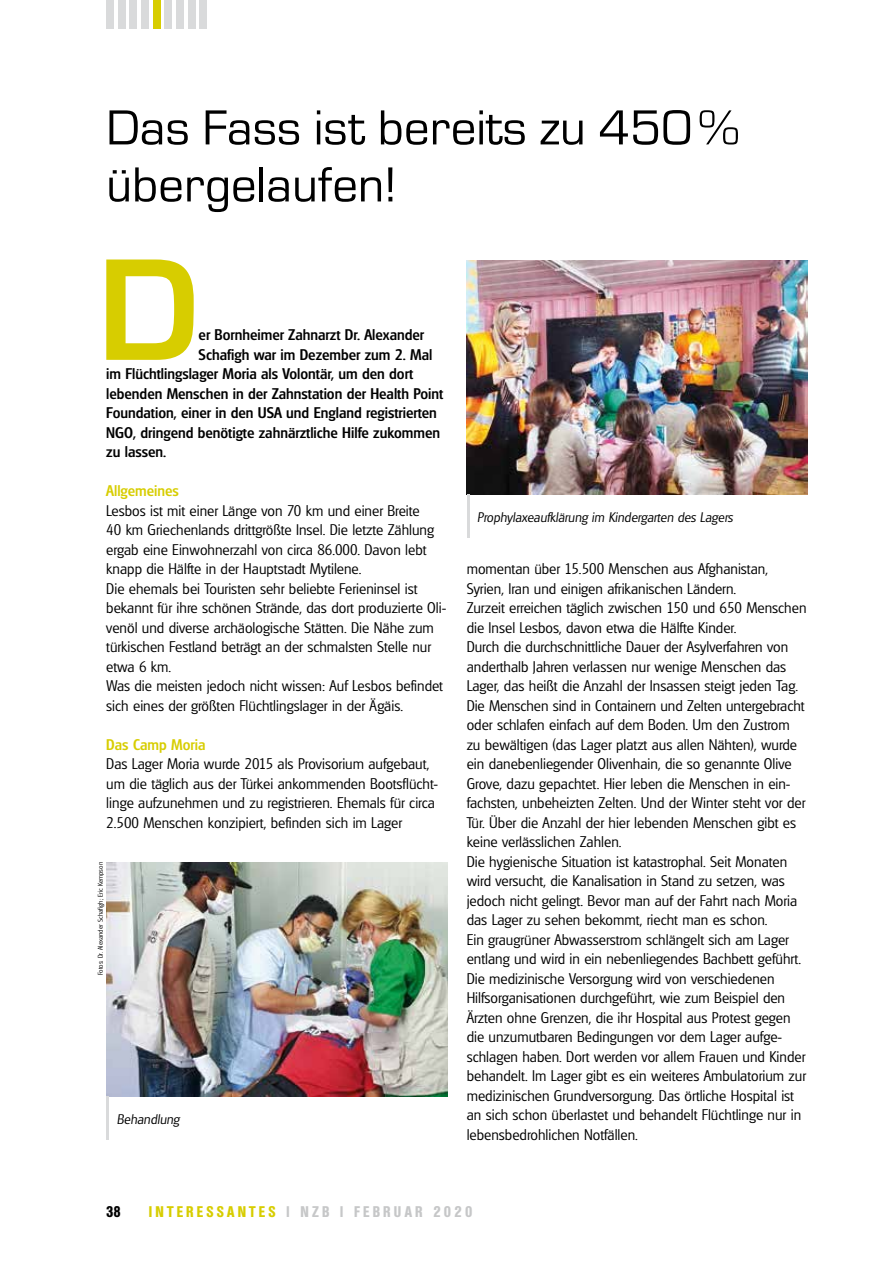
<style>
.page{position:relative;width:893px;height:1263px;background:#fff}
.page>*{position:absolute;margin:0;border:0;box-sizing:border-box;transform-origin:0 0}
.t1{font:700 150.45px "Micro Square";color:#d7cd00}
.t2{font:51px/57px "Micro Square";color:#000}
.t3{font:300 15px/19.5px "Glasgow";color:#000}
.t4{font:500 15px "Glasgow";color:#000}
.t5{font:700 condensed 15px "Olympia";letter-spacing:.215em;color:#c6c7c8}
.t6{font:500 15px "Glasgow";color:#d7cd00}
.t7{font:700 condensed 15px "Olympia";color:#000}
.t8{font:italic 300 13.5px "Glasgow";color:#000}
.t9{font:300 6.75px "Glasgow";color:#000}
.s1{color:#d7cd00}
</style>
<div class="page">
<div style="left:106px;top:0;width:8px;height:28px;background:#d9dadb"></div>
<div style="left:118px;top:0;width:8px;height:28px;background:#d9dadb"></div>
<div style="left:130px;top:0;width:7px;height:28px;background:#d9dadb"></div>
<div style="left:141px;top:0;width:8px;height:28px;background:#d9dadb"></div>
<div style="left:153px;top:0;width:8px;height:28px;background:#d7cd00"></div>
<div style="left:165px;top:0;width:7px;height:28px;background:#d9dadb"></div>
<div style="left:176px;top:0;width:8px;height:28px;background:#d9dadb"></div>
<div style="left:188px;top:0;width:8px;height:28px;background:#d9dadb"></div>
<div style="left:200px;top:0;width:7px;height:28px;background:#d9dadb"></div>
<img style="left:467px;top:260px;width:341px;height:234px">
<hr style="left:467px;top:494px;width:3px;height:44px;background:#d9dadb">
<img style="left:106px;top:862px;width:342px;height:234px">
<hr style="left:106px;top:1096px;width:3px;height:44px;background:#d9dadb">
<h2 class="t2" style="left:106px;top:100px;width:634px">Das Fass ist bereits zu 450% übergelaufen!</h2>
<h1 class="t1" style="left:97px;top:228px;width:103px">D</h1>
<p class="t4" style="left:199px;top:326px;width:227px">er Bornheimer Zahnarzt Dr. Alexander</p>
<p class="t4" style="left:199px;top:345px;width:235px">Schafigh war im Dezember zum 2. Mal</p>
<p class="t4" style="left:106px;top:365px;width:308px">im Flüchtlingslager Moria als Volontär, um den dort</p>
<p class="t4" style="left:106px;top:384px;width:338px">lebenden Menschen in der Zahnstation der Health Point</p>
<p class="t4" style="left:106px;top:404px;width:332px">Foundation, einer in den USA und England registrierten</p>
<p class="t4" style="left:106px;top:423px;width:335px">NGO, dringend benötigte zahnärztliche Hilfe zukommen</p>
<p class="t4" style="left:106px;top:443px;width:61px">zu lassen.</p>
<p class="t6" style="left:106px;top:482px;width:74px">Allgemeines</p>
<p class="t3" style="left:106px;top:501px;width:341px">Lesbos ist mit einer Länge von 70 km und einer Breite<br>40 km Griechenlands drittgrößte Insel. Die letzte Zählung ergab eine Einwohnerzahl von circa 86.000. Davon lebt knapp die Hälfte in der Hauptstadt Mytilene.<br>Die ehemals bei Touristen sehr beliebte Ferieninsel ist bekannt für ihre schönen Strände, das dort produzierte Oli&shy;venöl und diverse archäologische Stätten. Die Nähe zum türkischen Festland beträgt an der schmalsten Stelle nur etwa 6 km.<br>Was die meisten jedoch nicht wissen: Auf Lesbos befindet sich eines der größten Flüchtlingslager in der Ägäis.</p>
<p class="t6" style="left:106px;top:735px;width:101px">Das Camp Moria</p>
<p class="t3" style="left:106px;top:754px;width:333px">Das Lager Moria wurde 2015 als Provisorium aufgebaut, um die täglich aus der Türkei ankommenden Bootsflücht&shy;linge aufzunehmen und zu registrieren. Ehemals für circa 2.500 Menschen konzipiert, befinden sich im Lager</p>
<p class="t9" style="left:96px;top:975px;width:115px;rotate:-90deg">Fotos: Dr. Alexander Schafigh; Eric Kempson</p>
<p class="t8" style="left:117px;top:1111px;width:64px">Behandlung</p>
<p class="t8" style="left:477px;top:509px;width:257px">Prophylaxeaufklärung im Kindergarten des Lagers</p>
<p class="t3" style="left:467px;top:559px;width:341px">momentan über 15.500 Menschen aus Afghanistan, Syrien, Iran und einigen afrikanischen Ländern.<br>Zurzeit erreichen täglich zwischen 150 und 650 Menschen die Insel Lesbos, davon etwa die Hälfte Kinder.<br>Durch die durchschnittliche Dauer der Asylverfahren von anderthalb Jahren verlassen nur wenige Menschen das Lager, das heißt die Anzahl der Insassen steigt jeden Tag.<br>Die Menschen sind in Containern und Zelten untergebracht oder schlafen einfach auf dem Boden. Um den Zustrom zu bewältigen (das Lager platzt aus allen Nähten), wurde ein danebenliegender Olivenhain, die so genannte Olive Grove, dazu gepachtet. Hier leben die Menschen in ein&shy;fachsten, unbeheizten Zelten. Und der Winter steht vor der Tür. Über die Anzahl der hier lebenden Menschen gibt es keine verlässlichen Zahlen.<br>Die hygienische Situation ist katastrophal. Seit Monaten wird versucht, die Kanalisation in Stand zu setzen, was jedoch nicht gelingt. Bevor man auf der Fahrt nach Moria das Lager zu sehen bekommt, riecht man es schon.<br>Ein graugrüner Abwasserstrom schlängelt sich am Lager entlang und wird in ein nebenliegendes Bachbett geführt.<br>Die medizinische Versorgung wird von verschiedenen Hilfsorganisationen durchgeführt, wie zum Beispiel den Ärzten ohne Grenzen, die ihr Hospital aus Protest gegen die unzumutbaren Bedingungen vor dem Lager aufge&shy;schlagen haben. Dort werden vor allem Frauen und Kinder behandelt. Im Lager gibt es ein weiteres Ambulatorium zur medizinischen Grundversorgung. Das örtliche Hospital ist an sich schon überlastet und behandelt Flüchtlinge nur in lebensbedrohlichen Notfällen.</p>
<p class="t7" style="left:106px;top:1203px;width:16px">38</p>
<p class="t5" style="left:149px;top:1203px;width:325px"><span class="s1">INTERESSANTES</span> | NZB | FEBRUAR 2020</p>
</div>
